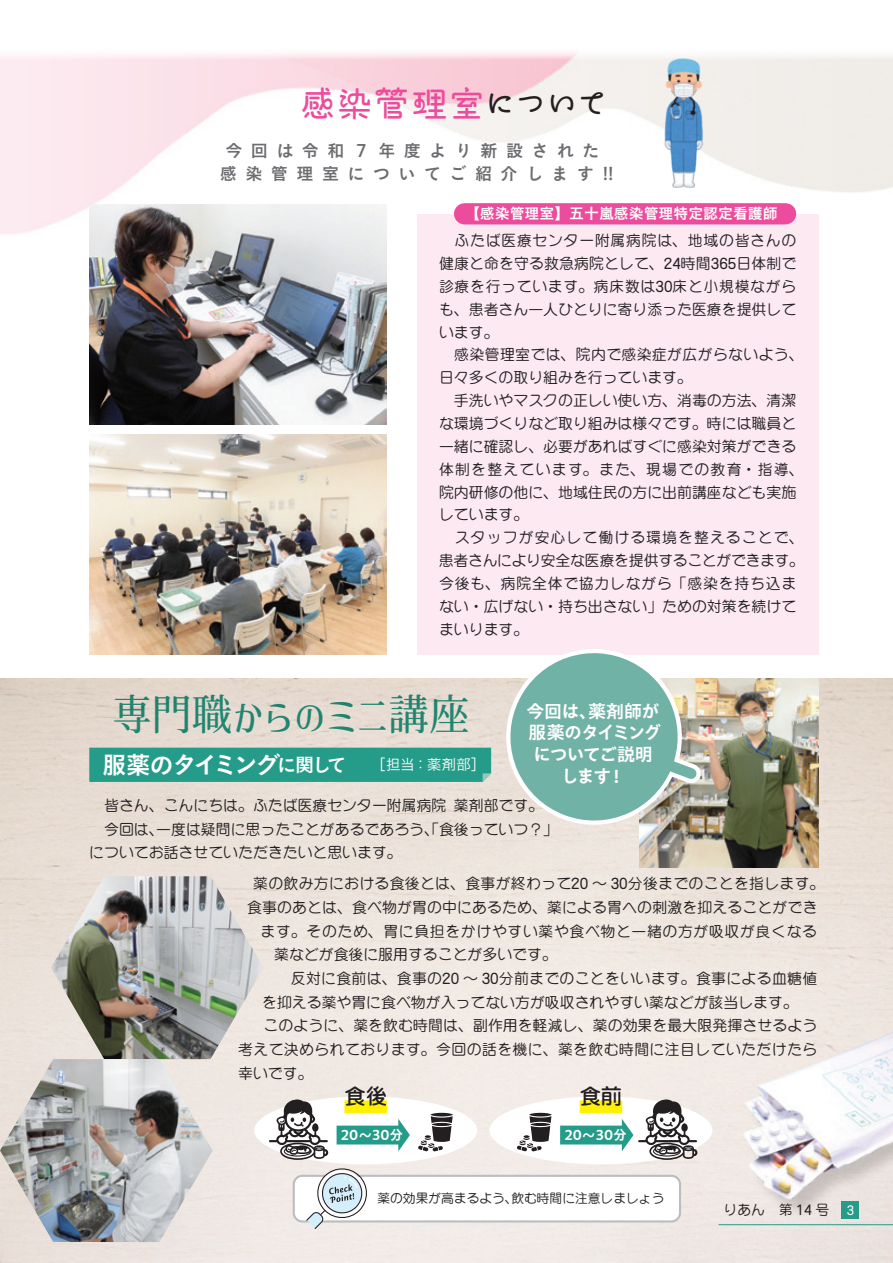
<style>
.page{position:relative;width:893px;height:1263px;background:#fff}
.page>*{position:absolute;margin:0;border:0;box-sizing:border-box;transform-origin:0 0}
.t1{font:42.45px "Corporate Yawamin ver 3";color:#259b89}
.t2{font:38.25px "P Harukaze Min 2 B";letter-spacing:-.025em;color:#ed4c9c}
.t3{font:24.45px "Koburina Go Std N W6";letter-spacing:-.085em;color:#fff}
.t4{font:21.3px "Iwa R Go Pr 6 N Db";color:#231f20}
.t5{font:700 18px/21.8px "P Aoto Gothic Std N";letter-spacing:-.08em;color:#fff;text-align:center}
.t6{font:700 18px "P Aoto Gothic Std N";letter-spacing:-.06em;color:#fff}
.t7{font:16.95px "Koburina Go Std N W6";letter-spacing:.5em;color:#6c6d70}
.本文{font:500 14.85px/22.8px "Iwa R Go Pr 6 N";color:#231f20}
.本文-2{font:500 14.85px/22.8px "Iwa R Go Pr 6 N";letter-spacing:.025em;color:#231f20}
.本文-3{font:500 14.85px "Iwa R Go Pr 6 N";letter-spacing:.02em;color:#231f20}
.本文-4{font:500 14.85px "Iwa R Go Pr 6 N";letter-spacing:.04em;color:#231f20}
.t8{font:14.85px "Koburina Go Std N W6";color:#fff}
.t9{font:14.85px "Koburina Go Std N W3";color:#fff}
.t10{font:700 13.8px "P Aoto Gothic Std N";color:#fff}
.t11{font:500 13.8px "Iwa R Go Pr 6 N";color:#231f20}
.t12{font:500 12.75px "Iwa R Go Pr 6 N";color:#231f20}
.t13{font:500 12.75px "Iwa R Go Pr 6 N";color:#fff}
.s1{font-size:34.05px;color:#231f20}
.s2{font-size:38.25px}
.s3{font-size:19.2px}
</style>
<div class="page">
<img style="left:0;top:52px;width:893px;height:182px">
<hr style="left:0;top:96px;width:1px;height:196px;background:#259b89">
<div style="left:417px;top:214px;width:402px;height:441px;background:#fce9f1"></div>
<div style="left:465px;top:203px;width:321px;height:21px;background:#ed4c9c"></div>
<img style="left:642px;top:56px;width:85px;height:134px">
<img style="left:640px;top:678px;width:179px;height:190px">
<svg style="left:89px;top:649px;width:616px;height:182px;background:#b8cec4"></svg>
<img style="left:51px;top:876px;width:213px;height:183px">
<img style="left:0;top:1059px;width:213px;height:183px">
<div style="left:293px;top:1175px;width:388px;height:47px;border:2px solid #bcbdc0;border-radius:9px"></div>
<svg style="left:305px;top:1166px;width:65px;height:64px"></svg>
<svg style="left:269px;top:1099px;width:59px;height:61px"></svg>
<svg style="left:418px;top:1113px;width:35px;height:38px"></svg>
<svg style="left:337px;top:1119px;width:73px;height:32px"></svg>
<div style="left:344px;top:1100px;width:43px;height:13px;background:#fff101"></div>
<svg style="left:517px;top:1113px;width:35px;height:38px"></svg>
<svg style="left:560px;top:1099px;width:137px;height:61px"></svg>
<div style="left:580px;top:1100px;width:42px;height:13px;background:#fff101"></div>
<img style="left:89px;top:205px;width:298px;height:220px">
<img style="left:89px;top:434px;width:298px;height:221px">
<div style="left:745px;top:1028px;width:148px;height:191px;background:#231f20;opacity:.2"></div>
<img style="left:729px;top:1020px;width:164px;height:180px">
<div style="left:842px;top:1201px;width:17px;height:17px;background:#259b89"></div>
<hr style="left:719px;top:1224px;width:174px;height:1px;background:#259b89">
<p class="t2" style="left:298px;top:81px;width:313px">感染管理室<span class="s1">について</span></p>
<p class="t7" style="left:225px;top:138px;width:376px">今回は令和７年度より新設された</p>
<p class="t7" style="left:220px;top:161px;width:395px">感染管理室についてご紹介します!!</p>
<p class="t8" style="left:465px;top:202px;width:314px">【感染管理室】五十嵐感染管理特定認定看護師</p>
<p class="本文" style="left:439px;top:230px;width:359px;text-align:justify">　ふたば医療センター附属病院は、地域の皆さんの健康と命を守る救急病院として、24時間365日体制で診療を行っています。病床数は30床と小規模ながらも、患者さん一人ひとりに寄り添った医療を提供しています。</p>
<p class="本文-2" style="left:439px;top:344px;width:366px">　感染管理室では、院内で感染症が広がらないよう、日々多くの取り組みを行っています。</p>
<p class="本文" style="left:439px;top:390px;width:366px">　手洗いやマスクの正しい使い方、消毒の方法、清潔な環境づくりなど取り組みは様々です。時には職員と一緒に確認し、必要があればすぐに感染対策ができる体制を整えています。また、現場での教育・指導、院内研修の他に、地域住民の方に出前講座なども実施しています。</p>
<p class="本文" style="left:439px;top:527px;width:367px">　スタッフが安心して働ける環境を整えることで、患者さんにより安全な医療を提供することができます。今後も、病院全体で協力しながら「感染を持ち込まない・広げない・持ち出さない」ための対策を続けてまいります。</p>
<h1 class="t1" style="left:111px;top:689px;width:360px">専門職<span class="s2">からの</span>ミニ講座</h1>
<p class="t6" style="left:526px;top:701px;width:135px">今回は、薬剤師が</p>
<p class="t5" style="left:529px;top:722px;width:135px">服薬のタイミングについてご説明します！</p>
<p class="t3" style="left:102px;top:746px;width:246px">服薬のタイミング<span class="s3">に関して</span></p>
<p class="t9" style="left:371px;top:754px;width:116px">［担当：薬剤部］</p>
<p class="本文" style="left:89px;top:794px;width:455px">　皆さん、こんにちは。ふたば医療センター附属病院 薬剤部です。</p>
<p class="本文" style="left:89px;top:818px;width:470px">　今回は、一度は疑問に思ったことがあるであろう、「食後っていつ？」</p>
<p class="本文" style="left:89px;top:842px;width:314px">についてお話させていただきたいと思います。</p>
<p class="本文-3" style="left:238px;top:875px;width:588px">　薬の飲み方における食後とは、食事が終わって20 ～ 30分後までのことを指します。</p>
<p class="本文" style="left:247px;top:896px;width:572px">食事のあとは、食べ物が胃の中にあるため、薬による胃への刺激を抑えることができ</p>
<p class="本文-4" style="left:261px;top:923px;width:558px">ます。そのため、胃に負担をかけやすい薬や食べ物と一緒の方が吸収が良くなる</p>
<p class="本文" style="left:274px;top:944px;width:284px">薬などが食後に服用することが多いです。</p>
<p class="本文" style="left:262px;top:967px;width:557px;line-height:23.7px;text-indent:14px">　反対に食前は、食事の20 ～ 30分前までのことをいいます。食事による血糖値を抑える薬や胃に食べ物が入ってない方が吸収されやすい薬などが該当します。</p>
<p class="本文" style="left:238px;top:1014px;width:581px;line-height:23.7px;text-align:justify;text-indent:10px">　このように、薬を飲む時間は、副作用を軽減し、薬の効果を最大限発揮させるよう考えて決められております。今回の話を機に、薬を飲む時間に注目していただけたら幸いです。</p>
<p class="t4" style="left:344px;top:1084px;width:44px">食後</p>
<p class="t10" style="left:341px;top:1127px;width:64px">20～30分</p>
<p class="t4" style="left:580px;top:1084px;width:44px">食前</p>
<p class="t10" style="left:564px;top:1127px;width:64px">20～30分</p>
<p class="t12" style="left:377px;top:1191px;width:289px">薬の効果が高まるよう、飲む時間に注意しましょう</p>
<p class="t11" style="left:723px;top:1202px;width:107px">りあん　第 14 号</p>
<p class="t13" style="left:847px;top:1203px;width:9px">3</p>
</div>
